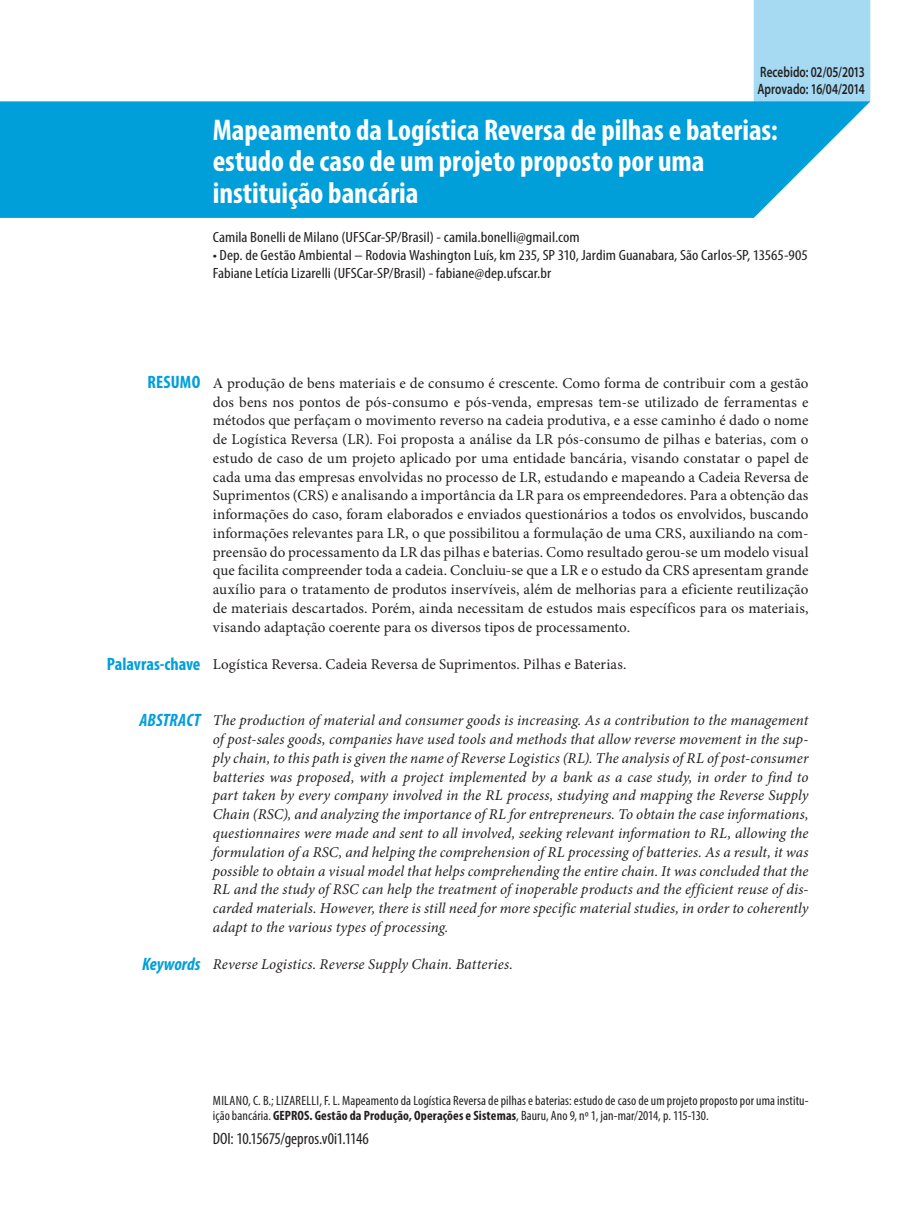
<style>
.page{position:relative;width:915px;height:1212px;background:#fff}
.page>*{position:absolute;margin:0;border:0;box-sizing:border-box;transform-origin:0 0}
.titulo_do_artigo{font:700 condensed 30px/31.5px "Myriad Pro";color:#fff}
.t1{font:700 condensed 18px "Myriad Pro";color:#009fda}
.t2{font:italic 700 condensed 18px "Myriad Pro";letter-spacing:.005em;color:#009fda}
.referencia_GEPROS{font:condensed 16.5px "Myriad Pro";color:#231f20}
.resumo_abstract{font:15px/18.8px "Minion Pro";letter-spacing:.005em;color:#231f20;text-align:justify}
.resumo_abstract-2{font:italic 15px/18.8px "Minion Pro";letter-spacing:.005em;color:#231f20;text-align:justify}
.resumo_abstract-3{font:600 15px "Myriad Pro";color:#231f20;scale:.75 1}
.autores{font:condensed 14.85px "Myriad Pro";letter-spacing:.005em;color:#231f20;scale:1.11 1}
.referencia_GEPROS-2{font:condensed 13.5px/15px "Myriad Pro";letter-spacing:.01em;color:#231f20}
.s1{font-weight:700}
</style>
<div class="page">
<div style="left:753px;top:0;width:117px;height:101px;background:#a5daf2"></div>
<svg style="left:0;top:101px;width:870px;height:117px;background:#11a5dc"></svg>
<p class="resumo_abstract-3" style="left:760px;top:62px;width:141px">Recebido: 02/05/2013</p>
<p class="resumo_abstract-3" style="left:757px;top:79px;width:145px">Aprovado: 16/04/2014</p>
<p class="titulo_do_artigo" style="left:213px;top:113px;width:566px">Mapeamento da Logística Reversa de pilhas e baterias: estudo de caso de um projeto proposto por uma instituição bancária</p>
<p class="autores" style="left:213px;top:228px;width:332px">Camila Bonelli de Milano (UFSCar-SP/Brasil) - camila.bonelli@gmail.com</p>
<p class="autores" style="left:213px;top:246px;width:537px">• Dep. de Gestão Ambiental – Rodovia Washington Luís, km 235, SP 310, Jardim Guanabara, São Carlos-SP, 13565-905</p>
<p class="autores" style="left:213px;top:264px;width:306px">Fabiane Letícia Lizarelli (UFSCar-SP/Brasil) - fabiane@dep.ufscar.br</p>
<p class="t1" style="left:147px;top:371px;width:54px">RESUMO</p>
<p class="t1" style="left:107px;top:652px;width:95px">Palavras-chave</p>
<p class="resumo_abstract" style="left:213px;top:374px;width:597px">A produção de bens materiais e de consumo é crescente. Como forma de contribuir com a gestão dos bens nos pontos de pós-consumo e pós-venda, empresas tem-se utilizado de ferramentas e métodos que perfaçam o movimento reverso na cadeia produtiva, e a esse caminho é dado o nome de Logística Reversa (LR). Foi proposta a análise da LR pós-consumo de pilhas e baterias, com o estudo de caso de um projeto aplicado por uma entidade bancária, visando constatar o papel de cada uma das empresas envolvidas no processo de LR, estudando e mapeando a Cadeia Reversa de Suprimentos (CRS) e analisando a importância da LR para os empreendedores. Para a obtenção das informações do caso, foram elaborados e enviados questionários a todos os envolvidos, buscando informações relevantes para LR, o que possibilitou a formulação de uma CRS, auxiliando na com&shy;preensão do processamento da LR das pilhas e baterias. Como resultado gerou-se um modelo visual que facilita compreender toda a cadeia. Concluiu-se que a LR e o estudo da CRS apresentam grande auxílio para o tratamento de produtos inservíveis, além de melhorias para a eficiente reutilização de materiais descartados. Porém, ainda necessitam de estudos mais específicos para os materiais, visando adaptação coerente para os diversos tipos de processamento.</p>
<p class="resumo_abstract" style="left:213px;top:655px;width:415px">Logística Reversa. Cadeia Reversa de Suprimentos. Pilhas e Baterias.</p>
<p class="t2" style="left:139px;top:708px;width:62px">ABSTRACT</p>
<p class="t2" style="left:142px;top:952px;width:60px">Keywords</p>
<p class="resumo_abstract-2" style="left:213px;top:711px;width:597px">The production of material and consumer goods is increasing. As a contribution to the management of post-sales goods, companies have used tools and methods that allow reverse movement in the sup&shy;ply chain, to this path is given the name of Reverse Logistics (RL). The analysis of RL of post-consumer batteries was proposed, with a project implemented by a bank as a case study, in order to find to part taken by every company involved in the RL process, studying and mapping the Reverse Supply Chain (RSC), and analyzing the importance of RL for entrepreneurs. To obtain the case informations, questionnaires were made and sent to all involved, seeking relevant information to RL, allowing the formulation of a RSC, and helping the comprehension of RL processing of batteries. As a result, it was possible to obtain a visual model that helps comprehending the entire chain. It was concluded that the RL and the study of RSC can help the treatment of inoperable products and the efficient reuse of dis&shy;carded materials. However, there is still need for more specific material studies, in order to coherently adapt to the various types of processing.</p>
<p class="resumo_abstract-2" style="left:213px;top:955px;width:301px">Reverse Logistics. Reverse Supply Chain. Batteries.</p>
<p class="referencia_GEPROS-2" style="left:213px;top:1093px;width:597px">MILANO, C. B.; LIZARELLI, F. L. Mapeamento da Logística Reversa de pilhas e baterias: estudo de caso de um projeto proposto por uma institu&shy;ição bancária. <span class="s1">GEPROS. Gestão da Produção, Operações e Sistemas</span>, Bauru, Ano 9, nº 1, jan-mar/2014, p. 115-130.</p>
<p class="referencia_GEPROS" style="left:213px;top:1128px;width:158px">DOI: 10.15675/gepros.v0i1.1146</p>
</div>
